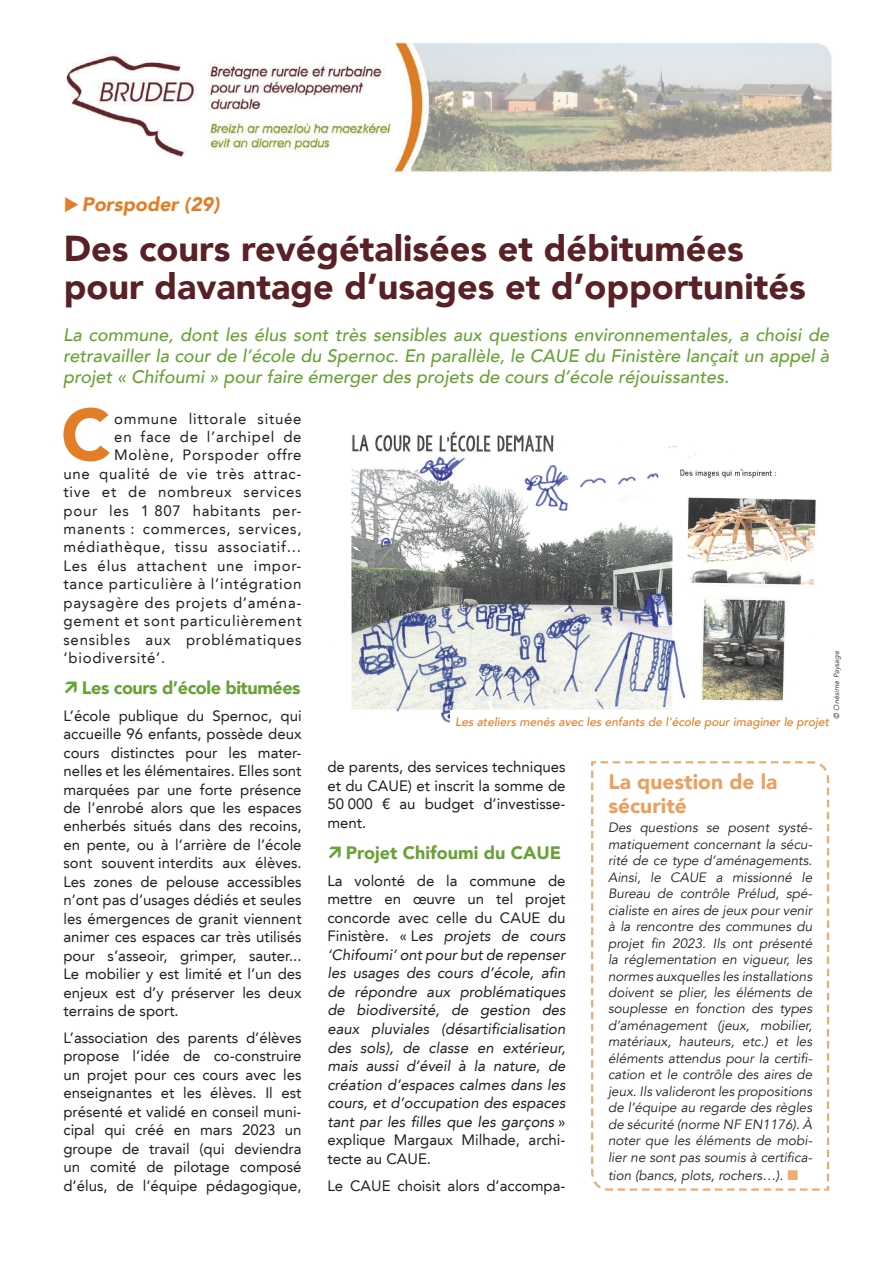
<style>
.page{position:relative;width:893px;height:1263px;background:#fff}
.page>*{position:absolute;margin:0;border:0;box-sizing:border-box;transform-origin:0 0}
.t1{font:900 72.45px "Avenir LT";color:#e17e27}
.t2{font:900 36px/37.5px "Avenir LT";color:#592025}
.t3{font:900 21px/24px "Avenir LT";color:#e9a060}
.t4{font:italic 900 19.5px "Avenir LT";color:#e17e27}
.t5{font:italic 500 18px/21px "Avenir LT";color:#68a236;text-align:justify}
.t6{font:900 18px "Avenir LT";letter-spacing:-.025em;color:#68a236}
.t7{font:900 18px "Avenir LT";color:#68a236}
.t8{font:15px/18.5px "Avenir LT";letter-spacing:.05em;color:#231f20;text-align:justify}
.t9{font:italic 15px/18.6px "Avenir LT";color:#231f20;text-align:justify}
.t10{font:15px "Avenir LT";color:#231f20}
.t11{font:italic 13.5px/16.5px "Avenir LT";color:#231f20;text-align:justify}
.t12{font:italic 500 12px "Avenir LT";color:#e17e27}
.t13{font:italic 300 7.5px "Avenir LT";color:#231f20}
.s1{font-style:normal}
</style>
<div class="page">
<svg style="left:591px;top:761px;width:239px;height:430px"></svg>
<img style="left:351px;top:431px;width:466px;height:292px">
<div style="left:450px;top:710px;width:379px;height:30px;background:#fff"></div>
<img style="left:66px;top:43px;width:767px;height:130px">
<svg style="left:788px;top:1170px;width:10px;height:10px"></svg>
<h3 class="t4" style="left:64px;top:193px;width:157px">◆Porspoder (29)</h3>
<h2 class="t2" style="left:64px;top:229px;width:743px">Des cours revégétalisées et débitumées pour davantage d’usages et d’opportunités</h2>
<p class="t5" style="left:63px;top:324px;width:768px">La commune, dont les élus sont très sensibles aux questions environnementales, a choisi de retravailler la cour de l’école du Spernoc. En parallèle, le CAUE du Finistère lançait un appel à projet « Chifoumi » pour faire émerger des projets de cours d’école réjouissantes.</p>
<h1 class="t1" style="left:61px;top:391px;width:51px">C</h1>
<p class="t8" style="left:114px;top:410px;width:189px">ommune littorale située</p>
<p class="t8" style="left:114px;top:428px;width:189px">en face de l’archipel de</p>
<p class="t8" style="left:114px;top:446px;width:189px">Molène, Porspoder offre</p>
<p class="t8" style="left:63px;top:464px;width:240px">une qualité de vie très attrac-</p>
<p class="t8" style="left:63px;top:483px;width:240px">tive et de nombreux services</p>
<p class="t8" style="left:63px;top:501px;width:240px">pour les 1 807 habitants per-</p>
<p class="t8" style="left:63px;top:520px;width:240px">manents : commerces, services,</p>
<p class="t8" style="left:63px;top:538px;width:240px">médiathèque, tissu associatif…</p>
<p class="t8" style="left:63px;top:557px;width:240px">Les élus attachent une impor-</p>
<p class="t8" style="left:63px;top:575px;width:240px">tance particulière à l’intégration</p>
<p class="t8" style="left:63px;top:593px;width:240px">paysagère des projets d’aména-</p>
<p class="t8" style="left:63px;top:612px;width:240px">gement et sont particulièrement</p>
<p class="t8" style="left:63px;top:630px;width:240px">sensibles aux problématiques</p>
<p class="t8" style="left:63px;top:649px;width:103px">‘biodiversité’.</p>
<p class="t6" style="left:82px;top:677px;width:220px">Les cours d’école bitumées</p>
<p class="t8" style="left:63px;top:706px;width:240px">L’école publique du Spernoc, qui accueille 96 enfants, possède deux cours distinctes pour les mater&shy;nelles et les élémentaires. Elles sont marquées par une forte présence de l’enrobé alors que les espaces enherbés situés dans des recoins, en pente, ou à l’arrière de l’école sont souvent interdits aux élèves.<br>Les zones de pelouse accessibles n’ont pas d’usages dédiés et seules les émergences de granit viennent animer ces espaces car très utilisés pour s’asseoir, grimper, sauter...<br>Le mobilier y est limité et l’un des enjeux est d’y préserver les deux terrains de sport.</p>
<p class="t8" style="left:63px;top:1028px;width:240px">L’association des parents d’élèves propose l’idée de co-construire un projet pour ces cours avec les enseignantes et les élèves. Il est présenté et validé en conseil muni&shy;cipal qui créé en mars 2023 un groupe de travail (qui deviendra un comité de pilotage composé d’élus, de l’équipe pédagogique,</p>
<p class="t13" style="left:832px;top:718px;width:69px;rotate:-90deg">© Onésime Paysage</p>
<p class="t12" style="left:455px;top:715px;width:376px">Les ateliers menés avec les enfants de l’école pour imaginer le projet</p>
<p class="t8" style="left:327px;top:758px;width:240px">de parents, des services techniques et du CAUE) et inscrit la somme de 50 000 € au budget d’investisse&shy;ment.</p>
<p class="t7" style="left:346px;top:841px;width:217px">Projet Chifoumi du CAUE</p>
<p class="t9" style="left:327px;top:871px;width:240px"><span class="s1">La volonté de la commune de mettre en œuvre un tel projet concorde avec celle du CAUE du Finistère. « L</span>es projets de cours ‘Chifoumi’ ont pour but de repenser les usages des cours d’école, afin de répondre aux problématiques de biodiversité, de gestion des eaux pluviales (désartificialisation des sols), de classe en extérieur, mais aussi d’éveil à la nature, de création d’espaces calmes dans les cours, et d’occupation des espaces tant par les filles que les garçons <span class="s1">» explique Margaux Milhade, archi&shy;tecte au CAUE.</span></p>
<p class="t10" style="left:327px;top:1177px;width:240px">Le CAUE choisit alors d’accompa-</p>
<h3 class="t3" style="left:608px;top:769px;width:171px">La question de la sécurité</h3>
<p class="t11" style="left:608px;top:819px;width:206px">Des questions se posent systé&shy;matiquement concernant la sécu&shy;rité de ce type d’aménagements.<br>Ainsi, le CAUE a missionné le Bureau de contrôle Prélud, spé&shy;cialiste en aires de jeux pour venir à la rencontre des communes du projet fin 2023. Ils ont présenté la réglementation en vigueur, les normes auxquelles les installations doivent se plier, les éléments de souplesse en fonction des types d’aménagement (jeux, mobilier, matériaux, hauteurs, etc.) et les éléments attendus pour la certifi&shy;cation et le contrôle des aires de jeux. Ils valideront les propositions de l’équipe au regarde des règles de sécurité (norme NF EN1176). À noter que les éléments de mobi&shy;lier ne sont pas soumis à certifica-</p>
<p class="t11" style="left:608px;top:1167px;width:177px">tion (bancs, plots, rochers…).</p>
</div>
